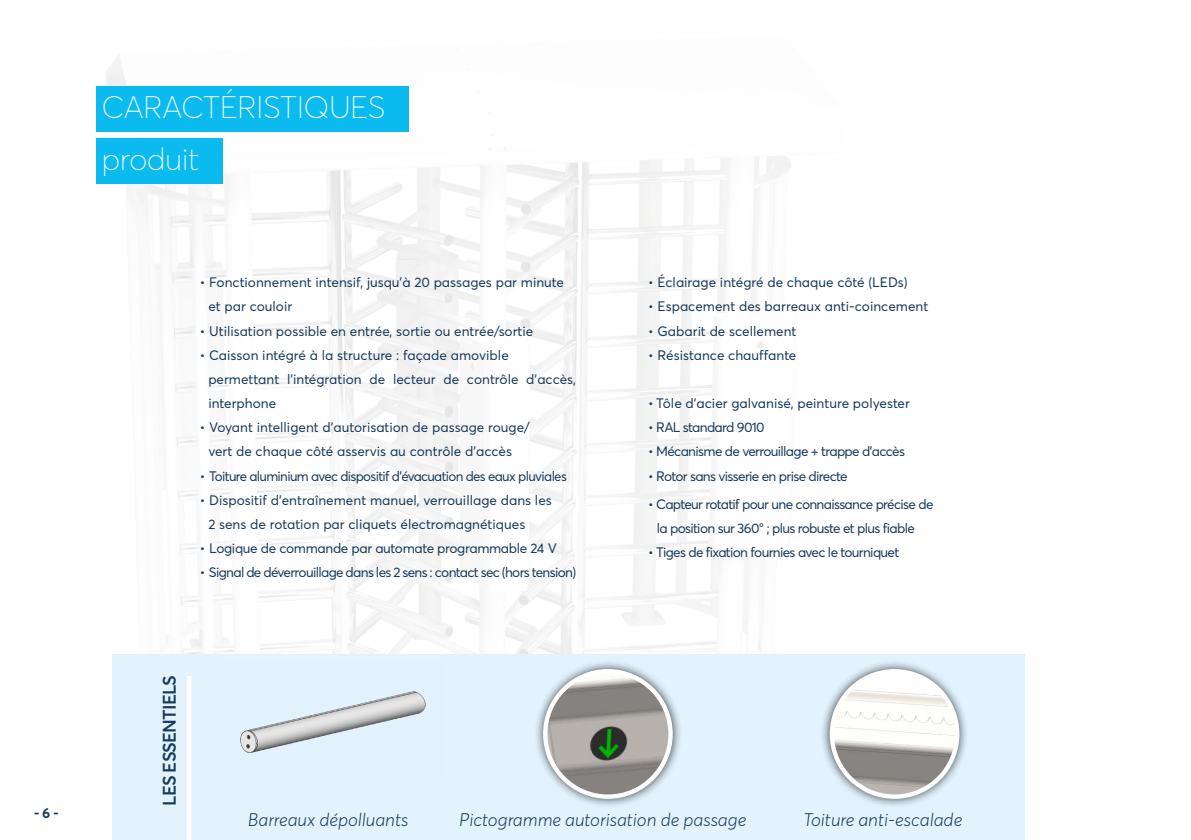
<style>
.page{position:relative;width:1191px;height:840px;background:#fff}
.page>*{position:absolute;margin:0;border:0;box-sizing:border-box;transform-origin:0 0}
.t1{font:100 30.8px/52.2px "Averta";color:#fff}
.t2{font:600 18.2px "Averta";letter-spacing:-.05em;color:#163b5c}
.t3{font:italic 300 18px "Averta";color:#163b5c}
.t4{font:700 14px "Averta";color:#163b5c}
.t5{font:13.6px/24.2px "Averta";letter-spacing:-.005em;color:#163b5c}
.t6{font:13.6px/24.2px "Averta";letter-spacing:-.05em;color:#163b5c}
.t7{font:13.6px "Averta";letter-spacing:-.025em;color:#163b5c}
</style>
<div class="page">
<img style="left:96px;top:56px;width:929px;height:783px">
<div style="left:112px;top:654px;width:912px;height:185px;background:#e2f3fd"></div>
<hr style="left:187px;top:675px;width:4px;height:164px;background:#fff">
<div style="left:96px;top:138px;width:127px;height:45px;background:#0bbbef"></div>
<div style="left:96px;top:86px;width:312px;height:45px;background:#0bbbef"></div>
<img style="left:240px;top:691px;width:186px;height:62px">
<div style="left:820px;top:658px;width:149px;height:150px;background:#000;opacity:.75"></div>
<img style="left:832px;top:671px;width:125px;height:125px;border-radius:63px">
<div style="left:829px;top:668px;width:130px;height:130px;border:4px solid #fff;border-radius:50%"></div>
<div style="left:533px;top:658px;width:150px;height:150px;background:#000;opacity:.75"></div>
<img style="left:545px;top:671px;width:125px;height:125px;border-radius:63px">
<div style="left:543px;top:668px;width:129px;height:130px;border:4px solid #fff;border-radius:50%"></div>
<p class="t4" style="left:34px;top:804px;width:26px">- 6 -</p>
<h1 class="t1" style="left:102px;top:81px;width:285px">CARACTÉRISTIQUES produit</h1>
<p class="t5" style="left:208px;top:270px;width:357px;text-indent:-9px">• Fonctionnement intensif, jusqu’à 20 passages par minute et par couloir</p>
<p class="t5" style="left:200px;top:318px;width:335px">• Utilisation possible en entrée, sortie ou entrée/sortie</p>
<p class="t5" style="left:208px;top:342px;width:369px;text-indent:-9px">• Caisson intégré à la structure : façade amovible permettant l’intégration de lecteur de contrôle d’accès, interphone</p>
<p class="t5" style="left:208px;top:415px;width:323px;text-indent:-9px">• Voyant intelligent d’autorisation de passage rouge/ vert de chaque côté asservis au contrôle d’accès</p>
<p class="t6" style="left:200px;top:463px;width:368px">• Toiture aluminium avec dispositif d’évacuation des eaux pluviales</p>
<p class="t5" style="left:208px;top:487px;width:345px;text-indent:-9px">• Dispositif d’entraînement manuel, verrouillage dans les<br>2 sens de rotation par cliquets électromagnétiques</p>
<p class="t7" style="left:200px;top:539px;width:358px">• Logique de commande par automate programmable 24 V</p>
<p class="t6" style="left:200px;top:560px;width:378px">• Signal de déverrouillage dans les 2 sens : contact sec (hors tension)</p>
<h2 class="t2" style="left:158px;top:805px;width:132px;rotate:-90deg">LES ESSENTIELS</h2>
<p class="t5" style="left:648px;top:270px;width:261px">• Éclairage intégré de chaque côté (LEDs)</p>
<p class="t5" style="left:648px;top:294px;width:282px">• Espacement des barreaux anti-coincement</p>
<p class="t5" style="left:648px;top:318px;width:150px">• Gabarit de scellement</p>
<p class="t5" style="left:648px;top:342px;width:150px">• Résistance chauffante</p>
<p class="t5" style="left:648px;top:391px;width:263px">• Tôle d’acier galvanisé, peinture polyester</p>
<p class="t6" style="left:648px;top:415px;width:118px">• RAL standard 9010</p>
<p class="t6" style="left:648px;top:439px;width:258px">• Mécanisme de verrouillage + trappe d’accès</p>
<p class="t6" style="left:648px;top:463px;width:201px">• Rotor sans visserie en prise directe</p>
<p class="t6" style="left:657px;top:491px;width:278px;text-indent:-9px">• Capteur rotatif pour une connaissance précise de la position sur 360° ; plus robuste et plus fiable</p>
<p class="t6" style="left:648px;top:539px;width:253px">• Tiges de fixation fournies avec le tourniquet</p>
<h3 class="t3" style="left:248px;top:807px;width:162px">Barreaux dépolluants</h3>
<h3 class="t3" style="left:459px;top:807px;width:289px">Pictogramme autorisation de passage</h3>
<h3 class="t3" style="left:803px;top:807px;width:160px">Toiture anti-escalade</h3>
</div>
